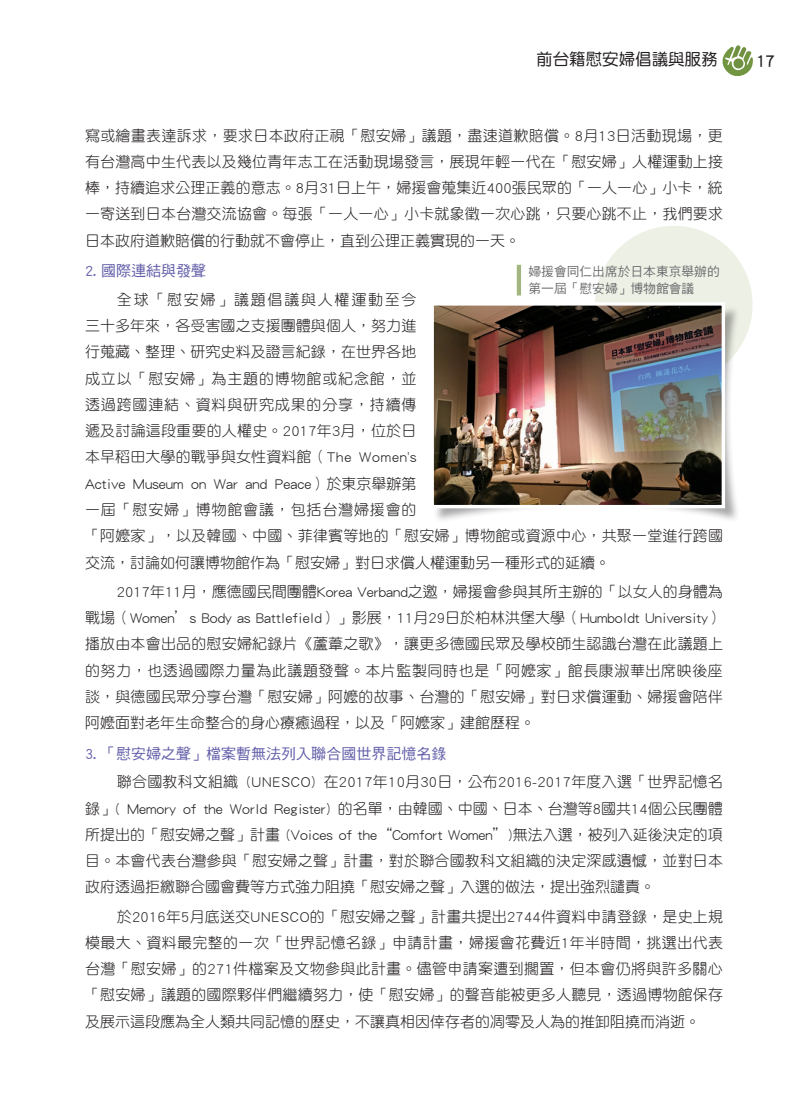
<style>
.page{position:relative;width:808px;height:1106px;background:#fff}
.page>*{position:absolute;margin:0;border:0;box-sizing:border-box;transform-origin:0 0}
.t1{font:18px "DF Yuan Std W7";color:#231f20}
.t2{font:16.5px "DF Yuan Std W5";color:#231f20}
.t3{font:15px/26.2px "DF Yuan Std W3";letter-spacing:.005em;color:#231f20;text-align:justify}
.t4{font:15px "DF Hei Std W5";color:#625ea9}
.t5{font:12.75px/16.5px "DF Hei Std W5";color:#6c6d70}
</style>
<div class="page">
<div style="left:595px;top:226px;width:157px;height:157px;background:#edf1e5;border-radius:50%"></div>
<div style="left:433px;top:304px;width:307px;height:219px;background:#231f20;opacity:.4"></div>
<img style="left:433px;top:302px;width:294px;height:208px">
<hr style="left:517px;top:265px;width:4px;height:30px;background:#a4b680">
<svg style="left:722px;top:45px;width:31px;height:31px"></svg>
<p class="t2" style="left:536px;top:51px;width:183px">前台籍慰安婦倡議與服務</p>
<p class="t1" style="left:755px;top:50px;width:22px">17</p>
<p class="t3" style="left:85px;top:122px;width:639px">寫或繪畫表達訴求，要求日本政府正視「慰安婦」議題，盡速道歉賠償。8月13日活動現場，更有台灣高中生代表以及幾位青年志工在活動現場發言，展現年輕一代在「慰安婦」人權運動上接棒，持續追求公理正義的意志。8月31日上午，婦援會蒐集近400張民眾的「一人一心」小卡，統一寄送到日本台灣交流協會。每張「一人一心」小卡就象徵一次心跳，只要心跳不止，我們要求日本政府道歉賠償的行動就不會停止，直到公理正義實現的一天。</p>
<p class="t4" style="left:85px;top:262px;width:123px">2. 國際連結與發聲</p>
<p class="t3" style="left:85px;top:286px;width:639px;text-align:left;text-indent:32px">全球「慰安婦」議題倡議與人權運動至今<br>三十多年來，各受害國之支援團體與個人，努力進<br>行蒐藏、整理、研究史料及證言紀錄，在世界各地<br>成立以「慰安婦」為主題的博物館或紀念館，並<br>透過跨國連結、資料與研究成果的分享，持續傳<br>遞及討論這段重要的人權史。2017年3月，位於日<br>本早稻田大學的戰爭與女性資料館（The Women's<br>Active Museum on War and Peace）於東京舉辦第<br>一屆「慰安婦」博物館會議，包括台灣婦援會的<br>「阿嬤家」，以及韓國、中國、菲律賓等地的「慰安婦」博物館或資源中心，共聚一堂進行跨國交流，討論如何讓博物館作為「慰安婦」對日求償人權運動另一種形式的延續。</p>
<p class="t3" style="left:85px;top:578px;width:639px;text-indent:32px">2017年11月，應德國民間團體Korea Verband之邀，婦援會參與其所主辦的「以女人的身體為戰場（Women’s Body as Battlefield）」影展，11月29日於柏林洪堡大學（Humboldt University）播放由本會出品的慰安婦紀錄片《蘆葦之歌》，讓更多德國民眾及學校師生認識台灣在此議題上的努力，也透過國際力量為此議題發聲。本片監製同時也是「阿嬤家」館長康淑華出席映後座談，與德國民眾分享台灣「慰安婦」阿嬤的故事、台灣的「慰安婦」對日求償運動、婦援會陪伴阿嬤面對老年生命整合的身心療癒過程，以及「阿嬤家」建館歷程。</p>
<p class="t4" style="left:85px;top:745px;width:363px">3. 「慰安婦之聲」檔案暫無法列入聯合國世界記憶名錄</p>
<p class="t3" style="left:85px;top:768px;width:640px;text-indent:32px">聯合國教科文組織 (UNESCO) 在2017年10月30日，公布2016-2017年度入選「世界記憶名錄」( Memory of the World Register) 的名單，由韓國、中國、日本、台灣等8國共14個公民團體所提出的「慰安婦之聲」計畫 (Voices of the“Comfort Women”)無法入選，被列入延後決定的項目。本會代表台灣參與「慰安婦之聲」計畫，對於聯合國教科文組織的決定深感遺憾，並對日本政府透過拒繳聯合國會費等方式強力阻撓「慰安婦之聲」入選的做法，提出強烈譴責。</p>
<p class="t3" style="left:85px;top:902px;width:639px;text-indent:32px">於2016年5月底送交UNESCO的「慰安婦之聲」計畫共提出2744件資料申請登錄，是史上規模最大、資料最完整的一次「世界記憶名錄」申請計畫，婦援會花費近1年半時間，挑選出代表台灣「慰安婦」的271件檔案及文物參與此計畫。儘管申請案遭到擱置，但本會仍將與許多關心「慰安婦」議題的國際夥伴們繼續努力，使「慰安婦」的聲音能被更多人聽見，透過博物館保存及展示這段應為全人類共同記憶的歷史，不讓真相因倖存者的凋零及人為的推卸阻撓而消逝。</p>
<p class="t5" style="left:528px;top:263px;width:193px">婦援會同仁出席於日本東京舉辦的第一屆「慰安婦」博物館會議</p>
</div>
